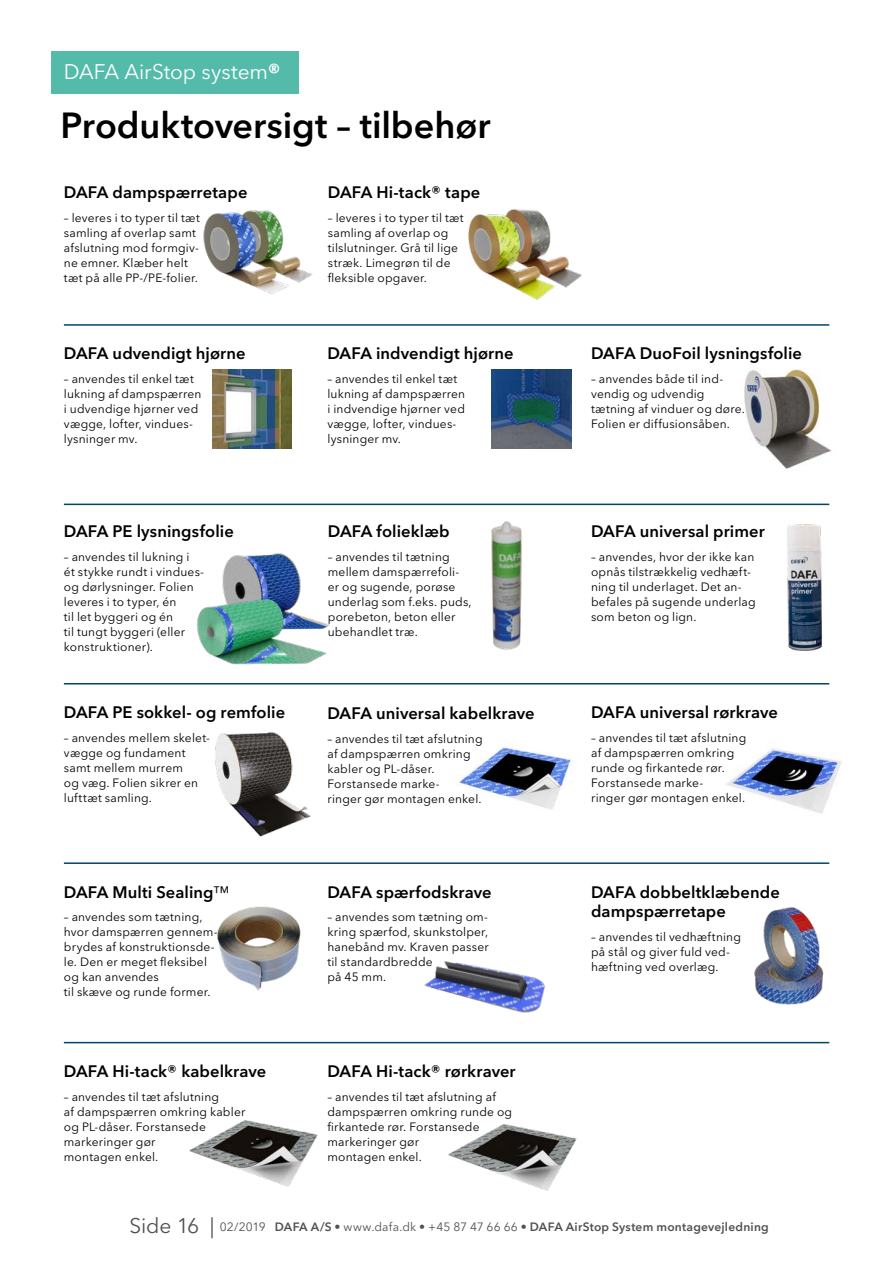
<style>
.page{position:relative;width:893px;height:1263px;background:#fff}
.page>*{position:absolute;margin:0;border:0;box-sizing:border-box;transform-origin:0 0}
.t1{font:600 36px "Avenir Next LT Pro";color:#000}
.t2{font:21px "Avenir Next LT Pro";letter-spacing:-.005em;color:#fff}
.t3{font:600 16.5px/19.8px "Avenir Next LT Pro";letter-spacing:.005em;color:#000}
.t4{font:12px/15px "Avenir Next LT Pro";letter-spacing:.015em;color:#000}
.t5{font:600 12px "Avenir Next LT Pro";letter-spacing:.02em;color:#505152}
.s1{font-family:"Lucida Sans";font-weight:600}
.s2{font-weight:400}
.s3{font-weight:400;font-size:21px}
</style>
<div class="page">
<div style="left:51px;top:51px;width:247px;height:43px;background:#54bbab"></div>
<img style="left:222px;top:553px;width:79px;height:42px">
<img style="left:193px;top:595px;width:142px;height:90px">
<img style="left:727px;top:748px;width:115px;height:66px">
<img style="left:458px;top:746px;width:113px;height:64px">
<img style="left:491px;top:521px;width:31px;height:129px">
<img style="left:744px;top:368px;width:88px;height:101px">
<hr style="left:64px;top:683px;width:765px;height:1px;background:#00456c">
<hr style="left:64px;top:862px;width:765px;height:2px;background:#00456c">
<hr style="left:64px;top:1042px;width:765px;height:1px;background:#00456c">
<hr style="left:64px;top:324px;width:765px;height:2px;background:#00456c">
<img style="left:212px;top:370px;width:80px;height:79px">
<img style="left:492px;top:370px;width:79px;height:79px">
<img style="left:569px;top:269px;width:13px;height:17px">
<img style="left:468px;top:209px;width:101px;height:91px">
<img style="left:217px;top:906px;width:84px;height:85px">
<img style="left:754px;top:907px;width:70px;height:98px">
<img style="left:215px;top:732px;width:96px;height:105px">
<img style="left:189px;top:1120px;width:129px;height:67px">
<hr style="left:64px;top:504px;width:765px;height:1px;background:#00456c">
<img style="left:448px;top:1124px;width:129px;height:67px">
<img style="left:292px;top:256px;width:21px;height:27px">
<img style="left:203px;top:210px;width:89px;height:85px">
<img style="left:424px;top:961px;width:121px;height:52px">
<img style="left:787px;top:524px;width:35px;height:127px">
<h2 class="t2" style="left:64px;top:59px;width:218px">DAFA AirStop system<span class="s1">®</span></h2>
<h1 class="t1" style="left:60px;top:103px;width:431px">Produktoversigt – tilbehør</h1>
<h3 class="t3" style="left:64px;top:183px;width:185px">DAFA dampspærretape</h3>
<p class="t4" style="left:64px;top:210px;width:137px">– leveres i to typer til tæt samling af overlap samt afslutning mod formgiv&shy;ne emner. Klæber helt tæt på alle PP-/PE-folier.</p>
<h3 class="t3" style="left:328px;top:183px;width:154px">DAFA Hi-tack® tape</h3>
<p class="t4" style="left:328px;top:210px;width:137px">– leveres i to typer til tæt samling af overlap og tilslutninger. Grå til lige stræk. Limegrøn til de fleksible opgaver.</p>
<h3 class="t3" style="left:64px;top:344px;width:183px">DAFA udvendigt hjørne</h3>
<p class="t4" style="left:64px;top:371px;width:139px">– anvendes til enkel tæt lukning af dampspærren i udvendige hjørner ved vægge, lofter, vindues&shy;lysninger mv.</p>
<h3 class="t3" style="left:64px;top:521px;width:171px">DAFA PE lysningsfolie</h3>
<p class="t4" style="left:64px;top:549px;width:142px">– anvendes til lukning i<br>ét stykke rundt i vindues&shy;og dørlysninger. Folien leveres i to typer, én<br>til let byggeri og én<br>til tungt byggeri (eller konstruktioner).</p>
<h3 class="t3" style="left:64px;top:702px;width:223px">DAFA PE sokkel- og remfolie</h3>
<p class="t4" style="left:64px;top:730px;width:148px">– anvendes mellem skelet&shy;vægge og fundament samt mellem murrem<br>og væg. Folien sikrer en lufttæt samling.</p>
<h3 class="t3" style="left:64px;top:882px;width:167px">DAFA Multi Sealing<span class="s2">™</span></h3>
<p class="t4" style="left:64px;top:909px;width:155px">– anvendes som tætning, hvor damspærren gennem&shy;brydes af konstruktionsde&shy;le. Den er meget fleksibel og kan anvendes<br>til skæve og runde former.</p>
<h3 class="t3" style="left:64px;top:1061px;width:204px">DAFA Hi-tack® kabelkrave</h3>
<p class="t4" style="left:64px;top:1089px;width:183px">– anvendes til tæt afslutning<br>af dampspærren omkring kabler og PL-dåser. Forstansede markeringer gør<br>montagen enkel.</p>
<h3 class="t3" style="left:327px;top:344px;width:188px">DAFA indvendigt hjørne</h3>
<p class="t4" style="left:327px;top:371px;width:139px">– anvendes til enkel tæt lukning af dampspærren i indvendige hjørner ved vægge, lofter, vindues&shy;lysninger mv.</p>
<h3 class="t3" style="left:328px;top:521px;width:123px">DAFA folieklæb</h3>
<p class="t4" style="left:328px;top:549px;width:145px">– anvendes til tætning mellem damspærrefoli&shy;er og sugende, porøse underlag som f.eks. puds, porebeton, beton eller ubehandlet træ.</p>
<h3 class="t3" style="left:327px;top:703px;width:209px">DAFA universal kabelkrave</h3>
<p class="t4" style="left:327px;top:731px;width:157px">– anvendes til tæt afslutning af dampspærren omkring kabler og PL-dåser.<br>Forstansede marke-<br>ringer gør montagen enkel.</p>
<h3 class="t3" style="left:327px;top:882px;width:166px">DAFA spærfodskrave</h3>
<p class="t4" style="left:327px;top:909px;width:163px">– anvendes som tætning om&shy;kring spærfod, skunkstolper, hanebånd mv. Kraven passer til standardbredde<br>på 45 mm.</p>
<h3 class="t3" style="left:327px;top:1061px;width:190px">DAFA Hi-tack® rørkraver</h3>
<p class="t4" style="left:327px;top:1089px;width:186px">– anvendes til tæt afslutning af dampspærren omkring runde og firkantede rør. Forstansede markeringer gør<br>montagen enkel.</p>
<h3 class="t3" style="left:591px;top:344px;width:212px">DAFA DuoFoil lysningsfolie</h3>
<p class="t4" style="left:591px;top:371px;width:155px">– anvendes både til ind&shy;vendig og udvendig tætning af vinduer og døre.<br>Folien er diffusionsåben.</p>
<h3 class="t3" style="left:591px;top:521px;width:175px">DAFA universal primer</h3>
<p class="t4" style="left:591px;top:549px;width:166px">– anvendes, hvor der ikke kan opnås tilstrækkelig vedhæft&shy;ning til underlaget. Det an&shy;befales på sugende underlag som beton og lign.</p>
<h3 class="t3" style="left:591px;top:702px;width:188px">DAFA universal rørkrave</h3>
<p class="t4" style="left:591px;top:730px;width:157px">– anvendes til tæt afslutning af dampspærren omkring runde og firkantede rør.<br>Forstansede marke-<br>ringer gør montagen enkel.</p>
<h3 class="t3" style="left:591px;top:882px;width:190px">DAFA dobbeltklæbende dampspærretape</h3>
<p class="t4" style="left:591px;top:929px;width:151px">– anvendes til vedhæftning på stål og giver fuld ved&shy;hæftning ved overlæg.</p>
<p class="t5" style="left:129px;top:1219px;width:641px"><span class="s3">Side 16 |</span> <span class="s2">02/2019</span> DAFA A/S • <span class="s2">www.dafa.dk</span> • <span class="s2">+45 87 47 66 66</span> • DAFA AirStop System montagevejledning</p>
</div>
